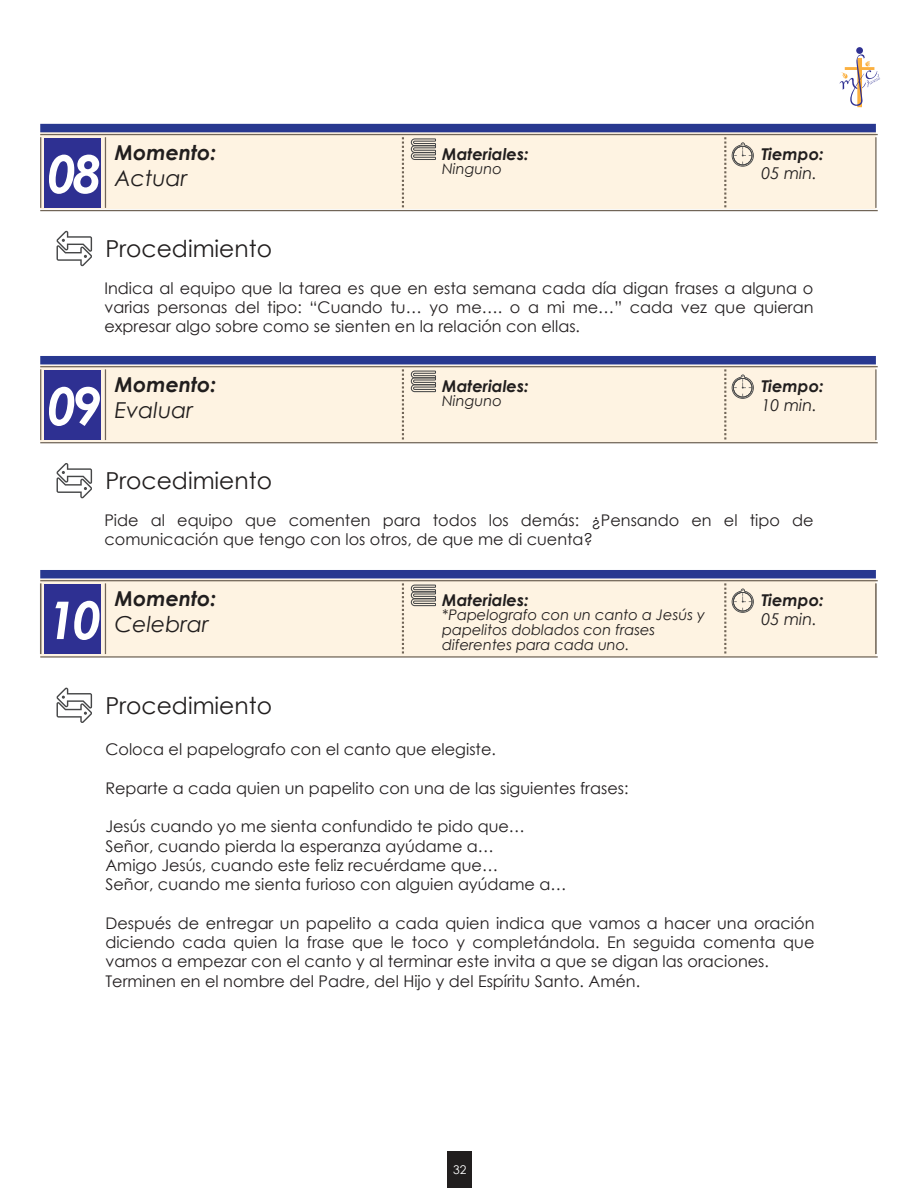
<style>
.page{position:relative;width:918px;height:1188px;background:#fff}
.page>*{position:absolute;margin:0;border:0;box-sizing:border-box;transform-origin:0 0}
.t1{font:italic 700 52.05px "Century Gothic";color:#fff}
.t2{font:23.4px "Century Gothic";color:#211e1e}
.t3{font:italic 21.9px "Century Gothic";color:#211e1e}
.t4{font:italic 700 20.55px "Century Gothic";color:#211e1e}
.t5{font:italic 700 16.35px "Century Gothic";color:#211e1e}
.t6{font:italic 16.35px "Century Gothic";color:#211e1e}
.t7{font:16.05px/19.4px "Century Gothic";color:#231f20}
.t8{font:italic 14.55px/14.5px "Century Gothic";color:#211e1e}
.t9{font:12px "Century Gothic";color:#fff}
</style>
<div class="page">
<div style="left:40px;top:133px;width:836px;height:76px;background:#fef3e2"></div>
<div style="left:40px;top:124px;width:836px;height:8px;background:#283890"></div>
<hr style="left:105px;top:137px;width:1px;height:71px;background:#716557">
<hr style="left:40px;top:137px;width:1px;height:71px;background:#716557">
<hr style="left:40px;top:210px;width:838px;height:1px;background:#716557">
<hr style="left:40px;top:134px;width:838px;height:1px;background:#716557">
<svg style="left:402px;top:137px;width:2px;height:71px"></svg>
<hr style="left:875px;top:137px;width:2px;height:71px;background:#716557">
<svg style="left:724px;top:137px;width:2px;height:71px"></svg>
<div style="left:45px;top:138px;width:56px;height:70px;background:#2e3092"></div>
<svg style="left:411px;top:138px;width:25px;height:22px"></svg>
<svg style="left:732px;top:142px;width:22px;height:25px"></svg>
<svg style="left:56px;top:231px;width:36px;height:35px"></svg>
<svg style="left:839px;top:47px;width:41px;height:61px"></svg>
<div style="left:447px;top:1151px;width:25px;height:37px;background:#211e1e"></div>
<div style="left:40px;top:365px;width:836px;height:76px;background:#fef3e2"></div>
<div style="left:40px;top:356px;width:836px;height:8px;background:#283890"></div>
<hr style="left:105px;top:369px;width:1px;height:71px;background:#716557">
<hr style="left:40px;top:369px;width:1px;height:71px;background:#716557">
<hr style="left:40px;top:442px;width:838px;height:1px;background:#716557">
<hr style="left:40px;top:366px;width:838px;height:1px;background:#716557">
<svg style="left:402px;top:369px;width:2px;height:71px"></svg>
<hr style="left:875px;top:369px;width:2px;height:71px;background:#716557">
<svg style="left:724px;top:369px;width:2px;height:71px"></svg>
<div style="left:45px;top:371px;width:56px;height:69px;background:#2e3092"></div>
<svg style="left:411px;top:371px;width:25px;height:21px"></svg>
<svg style="left:732px;top:374px;width:22px;height:25px"></svg>
<svg style="left:56px;top:463px;width:36px;height:35px"></svg>
<div style="left:40px;top:579px;width:836px;height:78px;background:#fef3e2"></div>
<div style="left:40px;top:570px;width:836px;height:8px;background:#283890"></div>
<hr style="left:105px;top:583px;width:1px;height:71px;background:#716557">
<hr style="left:40px;top:583px;width:1px;height:71px;background:#716557">
<hr style="left:40px;top:656px;width:838px;height:2px;background:#716557">
<hr style="left:40px;top:580px;width:838px;height:1px;background:#716557">
<svg style="left:402px;top:583px;width:2px;height:71px"></svg>
<hr style="left:875px;top:583px;width:2px;height:71px;background:#716557">
<svg style="left:724px;top:583px;width:2px;height:71px"></svg>
<div style="left:45px;top:585px;width:56px;height:69px;background:#2e3092"></div>
<svg style="left:411px;top:585px;width:25px;height:21px"></svg>
<svg style="left:732px;top:588px;width:22px;height:25px"></svg>
<svg style="left:56px;top:688px;width:36px;height:35px"></svg>
<h1 class="t1" style="left:47px;top:135px;width:56px">08</h1>
<p class="t4" style="left:115px;top:136px;width:103px">Momento:</p>
<h3 class="t3" style="left:115px;top:163px;width:74px">Actuar</h3>
<h2 class="t2" style="left:105px;top:232px;width:168px">Procedimiento</h2>
<p class="t5" style="left:442px;top:141px;width:88px">Materiales:</p>
<p class="t8" style="left:442px;top:161px;width:61px">Ninguno</p>
<p class="t5" style="left:761px;top:141px;width:64px">Tiempo:</p>
<p class="t6" style="left:761px;top:162px;width:57px">05 min.</p>
<p class="t7" style="left:104px;top:278px;width:711px;text-align:justify">Indica al equipo que la tarea es que en esta semana cada día digan frases a alguna o varias personas del tipo: “Cuando tu… yo me…. o a mi me…” cada vez que quieran expresar algo sobre como se sienten en la relación con ellas.</p>
<h1 class="t1" style="left:47px;top:367px;width:56px">09</h1>
<p class="t4" style="left:115px;top:369px;width:103px">Momento:</p>
<h3 class="t3" style="left:115px;top:395px;width:80px">Evaluar</h3>
<h2 class="t2" style="left:105px;top:464px;width:168px">Procedimiento</h2>
<p class="t5" style="left:442px;top:373px;width:88px">Materiales:</p>
<p class="t8" style="left:442px;top:394px;width:61px">Ninguno</p>
<p class="t5" style="left:761px;top:373px;width:64px">Tiempo:</p>
<p class="t6" style="left:761px;top:394px;width:57px">10 min.</p>
<p class="t7" style="left:104px;top:510px;width:711px">Pide al equipo que comenten para todos los demás: ¿Pensando en el tipo de comunicación que tengo con los otros, de que me di cuenta?</p>
<h1 class="t1" style="left:47px;top:581px;width:56px">10</h1>
<p class="t4" style="left:115px;top:583px;width:103px">Momento:</p>
<h3 class="t3" style="left:115px;top:609px;width:95px">Celebrar</h3>
<h2 class="t2" style="left:105px;top:689px;width:168px">Procedimiento</h2>
<p class="t5" style="left:442px;top:587px;width:88px">Materiales:</p>
<p class="t8" style="left:442px;top:608px;width:264px">*Papelografo con un canto a Jesús y papelitos doblados con frases diferentes para cada uno.</p>
<p class="t5" style="left:761px;top:587px;width:64px">Tiempo:</p>
<p class="t6" style="left:761px;top:608px;width:57px">05 min.</p>
<p class="t7" style="left:105px;top:739px;width:392px">Coloca el papelografo con el canto que elegiste.</p>
<p class="t7" style="left:105px;top:778px;width:525px">Reparte a cada quien un papelito con una de las siguientes frases:</p>
<p class="t7" style="left:105px;top:817px;width:463px">Jesús cuando yo me sienta confundido te pido que… Señor, cuando pierda la esperanza ayúdame a…<br>Amigo Jesús, cuando este feliz recuérdame que…<br>Señor, cuando me sienta furioso con alguien ayúdame a…</p>
<p class="t7" style="left:105px;top:913px;width:711px">Después de entregar un papelito a cada quien indica que vamos a hacer una oración diciendo cada quien la frase que le toco y completándola. En seguida comenta que vamos a empezar con el canto y al terminar este invita a que se digan las oraciones.<br>Terminen en el nombre del Padre, del Hijo y del Espíritu Santo. Amén.</p>
<p class="t9" style="left:453px;top:1161px;width:15px">32</p>
</div>
